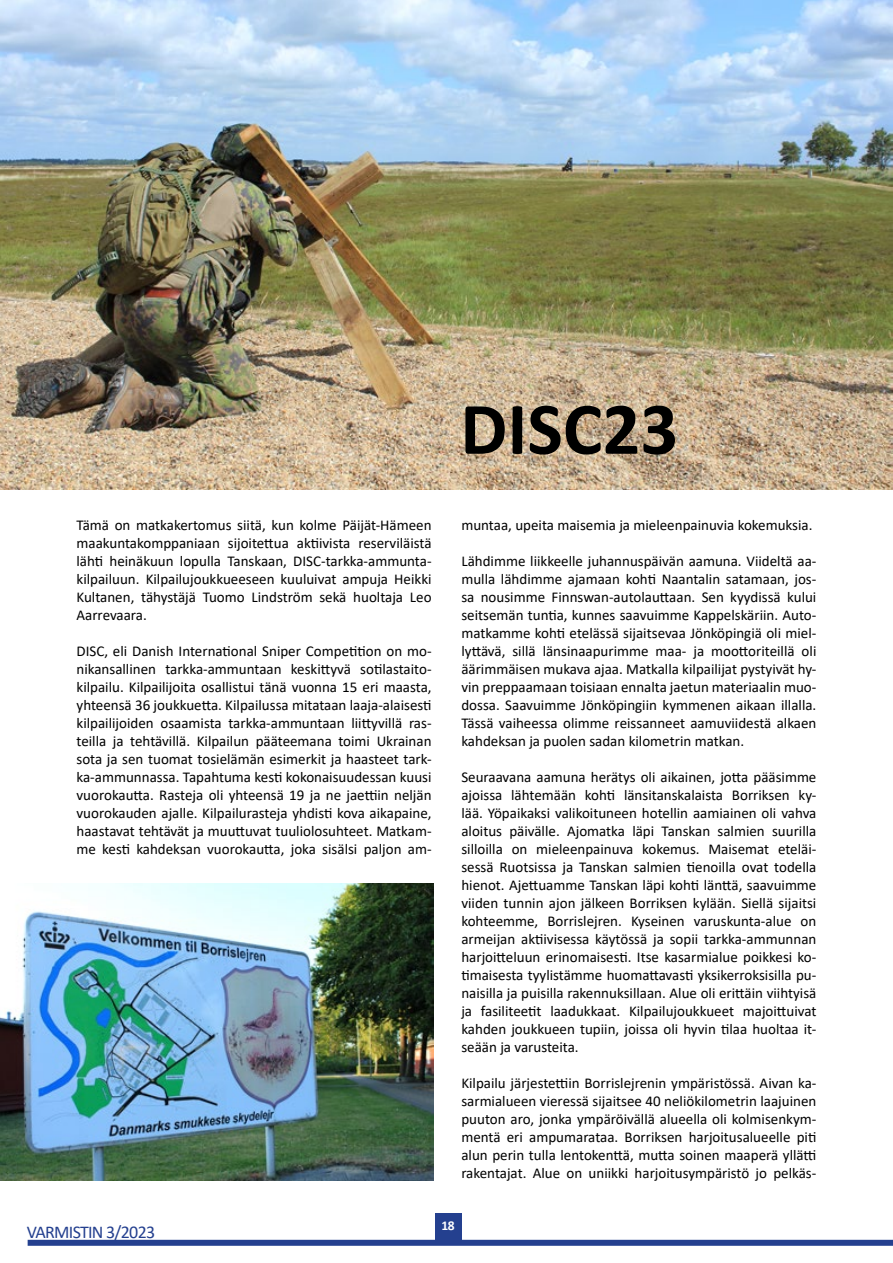
<style>
.page{position:relative;width:893px;height:1263px;background:#fff}
.page>*{position:absolute;margin:0;border:0;box-sizing:border-box;transform-origin:0 0}
.t1{font:700 74.85px "Calibri";color:#000}
.t2{font:18px "Calibri";letter-spacing:-.04em;color:#24408f}
.t3{font:15px/18px "Calibri";color:#000;text-align:justify}
.t4{font:700 13.5px "Calibri";color:#fff}
</style>
<div class="page">
<div style="left:28px;top:1240px;width:865px;height:6px;background:#24408f"></div>
<div style="left:435px;top:1214px;width:26px;height:27px;background:#24408f"></div>
<img style="left:0;top:0;width:893px;height:490px">
<img style="left:0;top:883px;width:434px;height:297px">
<h1 class="t1" style="left:460px;top:376px;width:219px">DISC23</h1>
<p class="t3" style="left:77px;top:516px;width:357px">Tämä on matkakertomus siitä, kun kolme Päijät-Hämeen maakuntakomppaniaan sijoitettua aktiivista reserviläistä lähti heinäkuun lopulla Tanskaan, DISC-tarkka-ammunta&shy;kilpailuun. Kilpailujoukkueeseen kuuluivat ampuja Heikki Kultanen, tähystäjä Tuomo Lindström sekä huoltaja Leo Aarrevaara.</p>
<p class="t3" style="left:77px;top:642px;width:357px">DISC, eli Danish International Sniper Competition on mo&shy;nikansallinen tarkka-ammuntaan keskittyvä sotilastaito&shy;kilpailu. Kilpailijoita osallistui tänä vuonna 15 eri maasta, yhteensä 36 joukkuetta. Kilpailussa mitataan laaja-alaisesti kilpailijoiden osaamista tarkka-ammuntaan liittyvillä ras&shy;teilla ja tehtävillä. Kilpailun pääteemana toimi Ukrainan sota ja sen tuomat tosielämän esimerkit ja haasteet tark&shy;ka-ammunnassa. Tapahtuma kesti kokonaisuudessan kuusi vuorokautta. Rasteja oli yhteensä 19 ja ne jaettiin neljän vuorokauden ajalle. Kilpailurasteja yhdisti kova aikapaine, haastavat tehtävät ja muuttuvat tuuliolosuhteet. Matkam&shy;me kesti kahdeksan vuorokautta, joka sisälsi paljon am-</p>
<p class="t3" style="left:461px;top:516px;width:353px">muntaa, upeita maisemia ja mieleenpainuvia kokemuksia.</p>
<p class="t3" style="left:461px;top:552px;width:357px">Lähdimme liikkeelle juhannuspäivän aamuna. Viideltä aa&shy;mulla lähdimme ajamaan kohti Naantalin satamaan, jos&shy;sa nousimme Finnswan-autolauttaan. Sen kyydissä kului seitsemän tuntia, kunnes saavuimme Kappelskäriin. Auto&shy;matkamme kohti etelässä sijaitsevaa Jönköpingiä oli miel&shy;lyttävä, sillä länsinaapurimme maa- ja moottoriteillä oli äärimmäisen mukava ajaa. Matkalla kilpailijat pystyivät hy&shy;vin preppaamaan toisiaan ennalta jaetun materiaalin muo&shy;dossa. Saavuimme Jönköpingiin kymmenen aikaan illalla.<br>Tässä vaiheessa olimme reissanneet aamuviidestä alkaen kahdeksan ja puolen sadan kilometrin matkan.</p>
<p class="t3" style="left:461px;top:768px;width:357px">Seuraavana aamuna herätys oli aikainen, jotta pääsimme ajoissa lähtemään kohti länsitanskalaista Borriksen ky&shy;lää. Yöpaikaksi valikoituneen hotellin aamiainen oli vahva aloitus päivälle. Ajomatka läpi Tanskan salmien suurilla silloilla on mieleenpainuva kokemus. Maisemat eteläi&shy;sessä Ruotsissa ja Tanskan salmien tienoilla ovat todella hienot. Ajettuamme Tanskan läpi kohti länttä, saavuimme viiden tunnin ajon jälkeen Borriksen kylään. Siellä sijaitsi kohteemme, Borrislejren. Kyseinen varuskunta-alue on armeijan aktiivisessa käytössä ja sopii tarkka-ammunnan harjoitteluun erinomaisesti. Itse kasarmialue poikkesi ko&shy;timaisesta tyylistämme huomattavasti yksikerroksisilla pu&shy;naisilla ja puisilla rakennuksillaan. Alue oli erittäin viihtyisä ja fasiliteetit laadukkaat. Kilpailujoukkueet majoittuivat kahden joukkueen tupiin, joissa oli hyvin tilaa huoltaa it&shy;seään ja varusteita.</p>
<p class="t3" style="left:461px;top:1074px;width:357px">Kilpailu järjestettiin Borrislejrenin ympäristössä. Aivan ka&shy;sarmialueen vieressä sijaitsee 40 neliökilometrin laajuinen puuton aro, jonka ympäröivällä alueella oli kolmisenkym&shy;mentä eri ampumarataa. Borriksen harjoitusalueelle piti alun perin tulla lentokenttä, mutta soinen maaperä yllätti rakentajat. Alue on uniikki harjoitusympäristö jo pelkäs-</p>
<p class="t2" style="left:27px;top:1220px;width:130px">VARMISTIN 3/2023</p>
<p class="t4" style="left:441px;top:1216px;width:15px">18</p>
</div>
